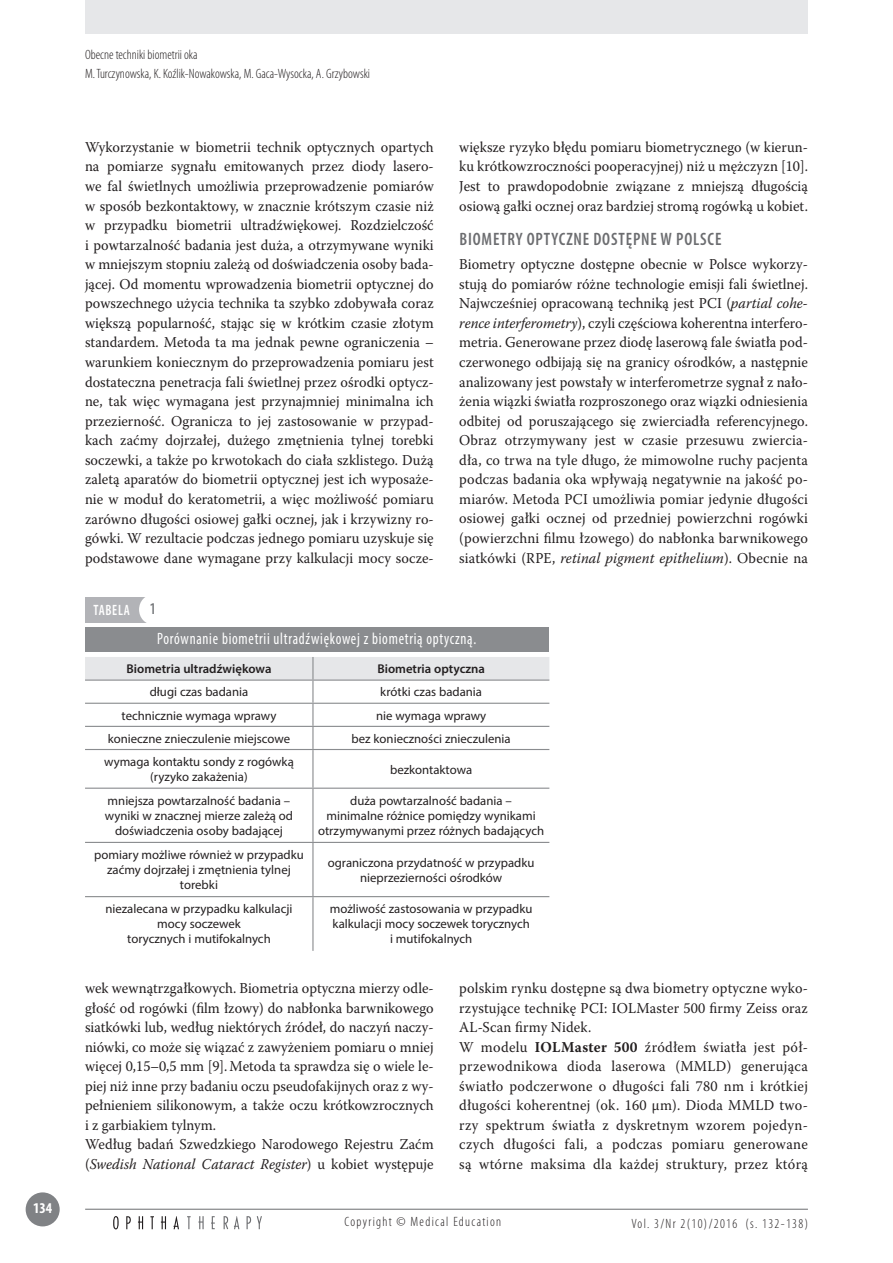
<style>
.page{position:relative;width:893px;height:1263px;background:#fff}
.page>*{position:absolute;margin:0;border:0;box-sizing:border-box;transform-origin:0 0}
.t1{font:600 condensed 18px "Myriad Pro";letter-spacing:.05em;color:#6c6d70;scale:.95 1}
.t2{font:condensed 16.5px "Myriad Pro";letter-spacing:.05em;color:#fff;scale:.9 1}
.t3{font:600 condensed 16.5px "Myriad Pro";color:#76787b;scale:.9 1}
.t4{font:15px/19.5px "Warnock Pro";letter-spacing:.01em;color:#231f20;text-align:justify;scale:.95 1}
.t5{font:600 condensed 15px "Myriad Pro";color:#fff;scale:.9 1}
.t6{font:700 condensed 15px "Myriad Pro";color:#fff}
.t7{font:300 condensed 13.5px/19.5px "Myriad Pro";color:#231f20}
.t8{font:300 condensed 13.5px "Myriad Pro";letter-spacing:.1em;color:#231f20}
.t9{font:12.75px/15px "Myriad Pro";color:#231f20;text-align:center}
.t10{font:600 12.75px "Myriad Pro";color:#231f20}
.s1{font-style:italic}
.s2{font-weight:700}
</style>
<div class="page">
<div style="left:26px;top:1192px;width:34px;height:34px;background:#808285;border-radius:50%"></div>
<svg style="left:187px;top:1216px;width:4px;height:13px"></svg>
<svg style="left:198px;top:1216px;width:6px;height:13px"></svg>
<svg style="left:211px;top:1216px;width:4px;height:13px"></svg>
<svg style="left:224px;top:1216px;width:4px;height:13px"></svg>
<svg style="left:234px;top:1216px;width:5px;height:13px"></svg>
<svg style="left:247px;top:1216px;width:4px;height:13px"></svg>
<svg style="left:257px;top:1216px;width:5px;height:13px"></svg>
<svg style="left:113px;top:1216px;width:6px;height:13px"></svg>
<svg style="left:126px;top:1216px;width:5px;height:13px"></svg>
<svg style="left:138px;top:1216px;width:5px;height:13px"></svg>
<svg style="left:150px;top:1216px;width:4px;height:13px"></svg>
<svg style="left:161px;top:1216px;width:5px;height:13px"></svg>
<svg style="left:174px;top:1216px;width:5px;height:13px"></svg>
<hr style="left:85px;top:1209px;width:723px;height:1px;background:#6c6d70">
<div style="left:85px;top:0;width:723px;height:34px;background:#e6e7e9"></div>
<div style="left:86px;top:627px;width:463px;height:24px;background:#8a8c8f"></div>
<div style="left:85px;top:597px;width:69px;height:25px;background:#b2b3b7"></div>
<div style="left:139px;top:595px;width:28px;height:29px;background:#fff;border-radius:50%"></div>
<div style="left:85px;top:657px;width:464px;height:22px;background:#e6e7e9"></div>
<hr style="left:85px;top:679px;width:228px;height:2px;background:#8a8c8f">
<hr style="left:313px;top:679px;width:236px;height:2px;background:#8a8c8f">
<hr style="left:85px;top:703px;width:228px;height:1px;background:#8a8c8f">
<hr style="left:313px;top:703px;width:236px;height:1px;background:#8a8c8f">
<hr style="left:85px;top:726px;width:228px;height:1px;background:#8a8c8f">
<hr style="left:313px;top:726px;width:236px;height:1px;background:#8a8c8f">
<hr style="left:85px;top:749px;width:228px;height:1px;background:#8a8c8f">
<hr style="left:313px;top:749px;width:236px;height:1px;background:#8a8c8f">
<hr style="left:85px;top:788px;width:228px;height:1px;background:#8a8c8f">
<hr style="left:313px;top:788px;width:236px;height:1px;background:#8a8c8f">
<hr style="left:85px;top:842px;width:228px;height:1px;background:#8a8c8f">
<hr style="left:313px;top:842px;width:236px;height:1px;background:#8a8c8f">
<hr style="left:312px;top:657px;width:2px;height:22px;background:#8a8c8f">
<hr style="left:312px;top:681px;width:2px;height:22px;background:#8a8c8f">
<hr style="left:312px;top:704px;width:2px;height:22px;background:#8a8c8f">
<hr style="left:312px;top:727px;width:2px;height:22px;background:#8a8c8f">
<hr style="left:312px;top:750px;width:2px;height:38px;background:#8a8c8f">
<hr style="left:312px;top:789px;width:2px;height:53px;background:#8a8c8f">
<hr style="left:312px;top:843px;width:2px;height:53px;background:#8a8c8f">
<hr style="left:312px;top:897px;width:2px;height:54px;background:#8a8c8f">
<hr style="left:85px;top:896px;width:228px;height:1px;background:#8a8c8f">
<hr style="left:313px;top:896px;width:236px;height:1px;background:#8a8c8f">
<p class="t6" style="left:33px;top:1199px;width:21px">134</p>
<p class="t7" style="left:85px;top:44px;width:287px">Obecne techniki biometrii oka<br>M. Turczynowska, K. Koźlik-Nowakowska, M. Gaca-Wysocka, A. Grzybowski</p>
<p class="t4" style="left:85px;top:137px;width:369px">Wykorzystanie w biometrii technik optycznych opartych na pomiarze sygnału emitowanych przez diody lasero&shy;we fal świetlnych umożliwia przeprowadzenie pomiarów w sposób bezkontaktowy, w znacznie krótszym czasie niż w przypadku biometrii ultradźwiękowej. Rozdzielczość i powtarzalność badania jest duża, a otrzymywane wyniki w mniejszym stopniu zależą od doświadczenia osoby bada&shy;jącej. Od momentu wprowadzenia biometrii optycznej do powszechnego użycia technika ta szybko zdobywała coraz większą popularność, stając się w krótkim czasie złotym standardem. Metoda ta ma jednak pewne ograniczenia – warunkiem koniecznym do przeprowadzenia pomiaru jest dostateczna penetracja fali świetlnej przez ośrodki optycz&shy;ne, tak więc wymagana jest przynajmniej minimalna ich przezierność. Ogranicza to jej zastosowanie w przypad&shy;kach zaćmy dojrzałej, dużego zmętnienia tylnej torebki soczewki, a także po krwotokach do ciała szklistego. Dużą zaletą aparatów do biometrii optycznej jest ich wyposaże&shy;nie w moduł do keratometrii, a więc możliwość pomiaru zarówno długości osiowej gałki ocznej, jak i krzywizny ro&shy;gówki. W rezultacie podczas jednego pomiaru uzyskuje się podstawowe dane wymagane przy kalkulacji mocy socze-</p>
<p class="t4" style="left:459px;top:137px;width:369px">większe ryzyko błędu pomiaru biometrycznego (w kierun&shy;ku krótkowzroczności pooperacyjnej) niż u mężczyzn [10].<br>Jest to prawdopodobnie związane z mniejszą długością osiową gałki ocznej oraz bardziej stromą rogówką u kobiet.</p>
<p class="t1" style="left:459px;top:228px;width:255px">BIOMETRY OPTYCZNE DOSTĘPNE W POLSCE</p>
<p class="t4" style="left:459px;top:254px;width:369px">Biometry optyczne dostępne obecnie w Polsce wykorzy&shy;stują do pomiarów różne technologie emisji fali świetlnej.<br>Najwcześniej opracowaną techniką jest PCI (<span class="s1">partial cohe&shy;rence interferometry</span>), czyli częściowa koherentna interfero&shy;metria. Generowane przez diodę laserową fale światła pod&shy;czerwonego odbijają się na granicy ośrodków, a następnie analizowany jest powstały w interferometrze sygnał z nało&shy;żenia wiązki światła rozproszonego oraz wiązki odniesienia odbitej od poruszającego się zwierciadła referencyjnego.<br>Obraz otrzymywany jest w czasie przesuwu zwiercia&shy;dła, co trwa na tyle długo, że mimowolne ruchy pacjenta podczas badania oka wpływają negatywnie na jakość po&shy;miarów. Metoda PCI umożliwia pomiar jedynie długości osiowej gałki ocznej od przedniej powierzchni rogówki (powierzchni filmu łzowego) do nabłonka barwnikowego siatkówki (RPE, <span class="s1">retinal pigment epithelium</span>). Obecnie na</p>
<p class="t5" style="left:94px;top:600px;width:8px">TABELA</p>
<p class="t3" style="left:150px;top:599px;width:8px">1</p>
<p class="t2" style="left:157px;top:629px;width:356px">Porównanie biometrii ultradźwiękowej z biometrią optyczną.</p>
<p class="t10" style="left:127px;top:661px;width:146px">Biometria ultradźwiękowa</p>
<p class="t10" style="left:377px;top:661px;width:109px">Biometria optyczna</p>
<p class="t9" style="left:150px;top:684px;width:100px">długi czas badania</p>
<p class="t9" style="left:380px;top:684px;width:103px">krótki czas badania</p>
<p class="t9" style="left:122px;top:708px;width:156px">technicznie wymaga wprawy</p>
<p class="t9" style="left:376px;top:708px;width:112px">nie wymaga wprawy</p>
<p class="t9" style="left:108px;top:731px;width:184px">konieczne znieczulenie miejscowe</p>
<p class="t9" style="left:352px;top:731px;width:161px">bez konieczności znieczulenia</p>
<p class="t9" style="left:104px;top:754px;width:191px">wymaga kontaktu sondy z rogówką (ryzyko zakażenia)</p>
<p class="t9" style="left:390px;top:762px;width:83px">bezkontaktowa</p>
<p class="t9" style="left:105px;top:793px;width:190px">mniejsza powtarzalność badania – wyniki w znacznej mierze zależą od doświadczenia osoby badającej</p>
<p class="t9" style="left:318px;top:793px;width:228px">duża powtarzalność badania –<br>minimalne różnice pomiędzy wynikami otrzymywanymi przez różnych badających</p>
<p class="t9" style="left:94px;top:847px;width:211px">pomiary możliwe również w przypadku zaćmy dojrzałej i zmętnienia tylnej torebki</p>
<p class="t9" style="left:328px;top:855px;width:208px">ograniczona przydatność w przypadku nieprzezierności ośrodków</p>
<p class="t9" style="left:105px;top:901px;width:189px">niezalecana w przypadku kalkulacji mocy soczewek<br>torycznych i mutifokalnych</p>
<p class="t9" style="left:330px;top:901px;width:204px">możliwość zastosowania w przypadku kalkulacji mocy soczewek torycznych i mutifokalnych</p>
<p class="t4" style="left:85px;top:978px;width:369px;text-align:left">wek wewnątrzgałkowych. Biometria optyczna mierzy odle&shy;głość od rogówki (film łzowy) do nabłonka barwnikowego siatkówki lub, według niektórych źródeł, do naczyń naczy&shy;niówki, co może się wiązać z zawyżeniem pomiaru o mniej więcej 0,15–0,5 mm [9].Metoda ta sprawdza się o wiele le&shy;piej niż inne przy badaniu oczu pseudofakijnych oraz z wy&shy;pełnieniem silikonowym, a także oczu krótkowzrocznych i z garbiakiem tylnym.<br>Według badań Szwedzkiego Narodowego Rejestru Zaćm (<span class="s1">Swedish National Cataract Register</span>) u kobiet występuje</p>
<p class="t4" style="left:459px;top:978px;width:369px;text-align:left">polskim rynku dostępne są dwa biometry optyczne wyko&shy;rzystujące technikę PCI: IOLMaster 500 firmy Zeiss oraz AL-Scan firmy Nidek.<br>W modelu <span class="s2">IOLMaster 500</span> źródłem światła jest pół&shy;przewodnikowa dioda laserowa (MMLD) generująca światło podczerwone o długości fali 780 nm i krótkiej długości koherentnej (ok. 160 µm). Dioda MMLD two&shy;rzy spektrum światła z dyskretnym wzorem pojedyn&shy;czych długości fali, a podczas pomiaru generowane są wtórne maksima dla każdej struktury, przez którą</p>
<p class="t8" style="left:345px;top:1214px;width:158px">Copyright © Medical Education</p>
<p class="t8" style="left:642px;top:1215px;width:163px">Vol. 2/Nr 4(8)/2015 <span class="s1">(s. .... .....</span></p>
<p class="t8" style="left:631px;top:1215px;width:178px">Vol. 3/Nr 2(10)/2016 (s. 132-138)</p>
</div>
